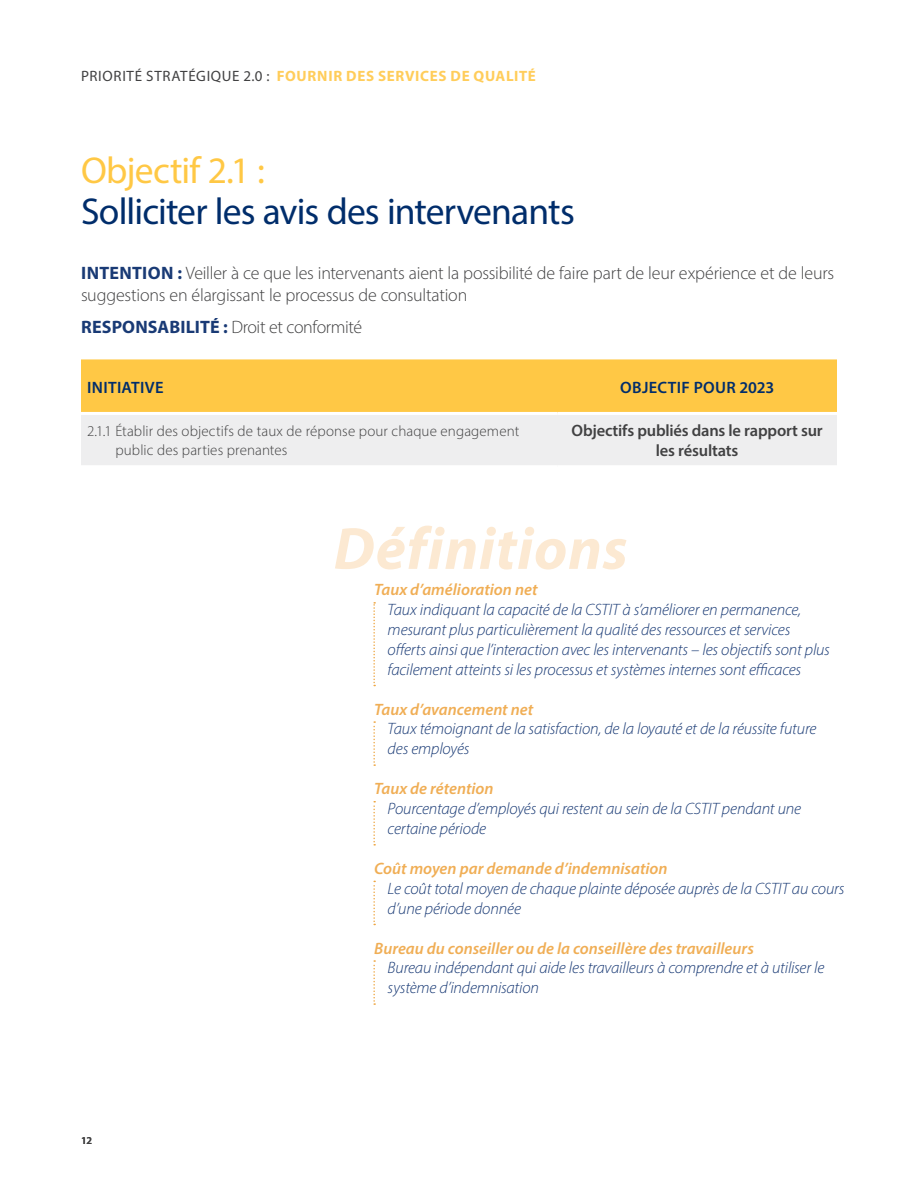
<style>
.page{position:relative;width:918px;height:1188px;background:#fff}
.page>*{position:absolute;margin:0;border:0;box-sizing:border-box;transform-origin:0 0}
.t1{font:italic 700 60px "Myriad Pro";letter-spacing:.015em;color:#fce9d2}
._1_12_Heading{font:37.5px/40.5px "Myriad Pro";letter-spacing:-.025em;color:#002d6b}
._1_2_Heading__Intent{font:300 18px/21.6px "Myriad Pro";letter-spacing:-.015em;color:#414142}
._1_2_Heading__Accoun{font:300 18px "Myriad Pro";letter-spacing:-.02em;color:#414142}
.t2{font:italic 300 16.5px/19.8px "Myriad Pro";letter-spacing:-.01em;color:#193a75}
.t3{font:italic 600 16.5px "Myriad Pro";color:#f0ae55}
._2_2_Table_Body_Text{font:600 16.5px/19.5px "Myriad Pro";letter-spacing:-.01em;color:#414142;text-align:center}
._1_0_Tables_Heading{font:600 16.5px "Myriad Pro";letter-spacing:.02em;color:#002d6b}
._2_0_Tables_Body_Tex{font:300 15px/19.5px "Myriad Pro";letter-spacing:.005em;color:#414142}
.t4{font:15px "Myriad Pro";letter-spacing:.035em;color:#414142}
.t5{font:700 15px "Myriad Pro";color:#ffcd5b}
.t6{font:600 10.5px "Myriad Pro";color:#414142}
.s1{font-weight:700;color:#ffcd5b}
.s2{color:#ffc845}
.s3{font-weight:700;color:#193a75}
</style>
<div class="page">
<svg style="left:81px;top:359px;width:756px;height:106px;background:#f6da98"></svg>
<hr style="left:81px;top:412px;width:476px;height:3px;background:#fff">
<hr style="left:557px;top:412px;width:280px;height:3px;background:#fff">
<svg style="left:373px;top:602px;width:2px;height:84px"></svg>
<svg style="left:373px;top:721px;width:2px;height:45px"></svg>
<svg style="left:373px;top:801px;width:2px;height:45px"></svg>
<svg style="left:373px;top:881px;width:2px;height:44px"></svg>
<svg style="left:373px;top:960px;width:2px;height:45px"></svg>
<p class="t4" style="left:81px;top:67px;width:17px">Priorit</p>
<p class="t4" style="left:135px;top:67px;width:21px">é strat</p>
<p class="t4" style="left:188px;top:67px;width:108px">égique 2.0 : <span class="s1">FOURNIR</span></p>
<p class="t5" style="left:346px;top:66px;width:10px">DES</p>
<p class="t5" style="left:378px;top:66px;width:10px">SERVICES</p>
<p class="t5" style="left:451px;top:66px;width:44px">DE QUALITÉ</p>
<p class="_1_12_Heading" style="left:81px;top:150px;width:495px"><span class="s2">Objectif 2.1 :<br></span>Solliciter les avis des intervenants</p>
<p class="_1_2_Heading__Intent" style="left:81px;top:262px;width:755px"><span class="s3">INTENTION :</span> Veiller à ce que les intervenants aient la possibilité de faire part de leur expérience et de leurs suggestions en élargissant le processus de consultation</p>
<p class="_1_2_Heading__Accoun" style="left:81px;top:316px;width:283px"><span class="s3">RESPONSABILITÉ :</span> Droit et conformité</p>
<p class="_1_0_Tables_Heading" style="left:87px;top:377px;width:78px">INITIATIVE</p>
<p class="_1_0_Tables_Heading" style="left:620px;top:377px;width:156px">OBJECTIF POUR 2023</p>
<p class="_2_0_Tables_Body_Tex" style="left:115px;top:421px;width:405px;text-indent:-28px">2.1.1 Établir des objectifs de taux de réponse pour chaque engagement public des parties prenantes</p>
<p class="_2_2_Table_Body_Text" style="left:572px;top:420px;width:253px">Objectifs publiés dans le rapport sur les résultats</p>
<p class="t6" style="left:81px;top:1134px;width:13px">12</p>
<p class="t1" style="left:334px;top:510px;width:295px">Définitions</p>
<p class="t3" style="left:374px;top:579px;width:165px">Taux d’amélioration net</p>
<p class="t2" style="left:388px;top:600px;width:444px">Taux indiquant la capacité de la CSTIT à s’améliorer en permanence, mesurant plus particulièrement la qualité des ressources et services offerts ainsi que l’interaction avec les intervenants – les objectifs sont plus facilement atteints si les processus et systèmes internes sont efficaces</p>
<p class="t3" style="left:374px;top:699px;width:161px">Taux d’avancement net</p>
<p class="t2" style="left:388px;top:719px;width:430px">Taux témoignant de la satisfaction, de la loyauté et de la réussite future des employés</p>
<p class="t3" style="left:374px;top:778px;width:121px">Taux de rétention</p>
<p class="t2" style="left:388px;top:799px;width:415px">Pourcentage d’employés qui restent au sein de la CSTIT pendant une certaine période</p>
<p class="t3" style="left:374px;top:858px;width:295px">Coût moyen par demande d’indemnisation</p>
<p class="t2" style="left:388px;top:878px;width:458px">Le coût total moyen de chaque plainte déposée auprès de la CSTIT au cours d’une période donnée</p>
<p class="t3" style="left:374px;top:938px;width:381px">Bureau du conseiller ou de la conseillère des travailleurs</p>
<p class="t2" style="left:388px;top:958px;width:438px">Bureau indépendant qui aide les travailleurs à comprendre et à utiliser le système d’indemnisation</p>
</div>
